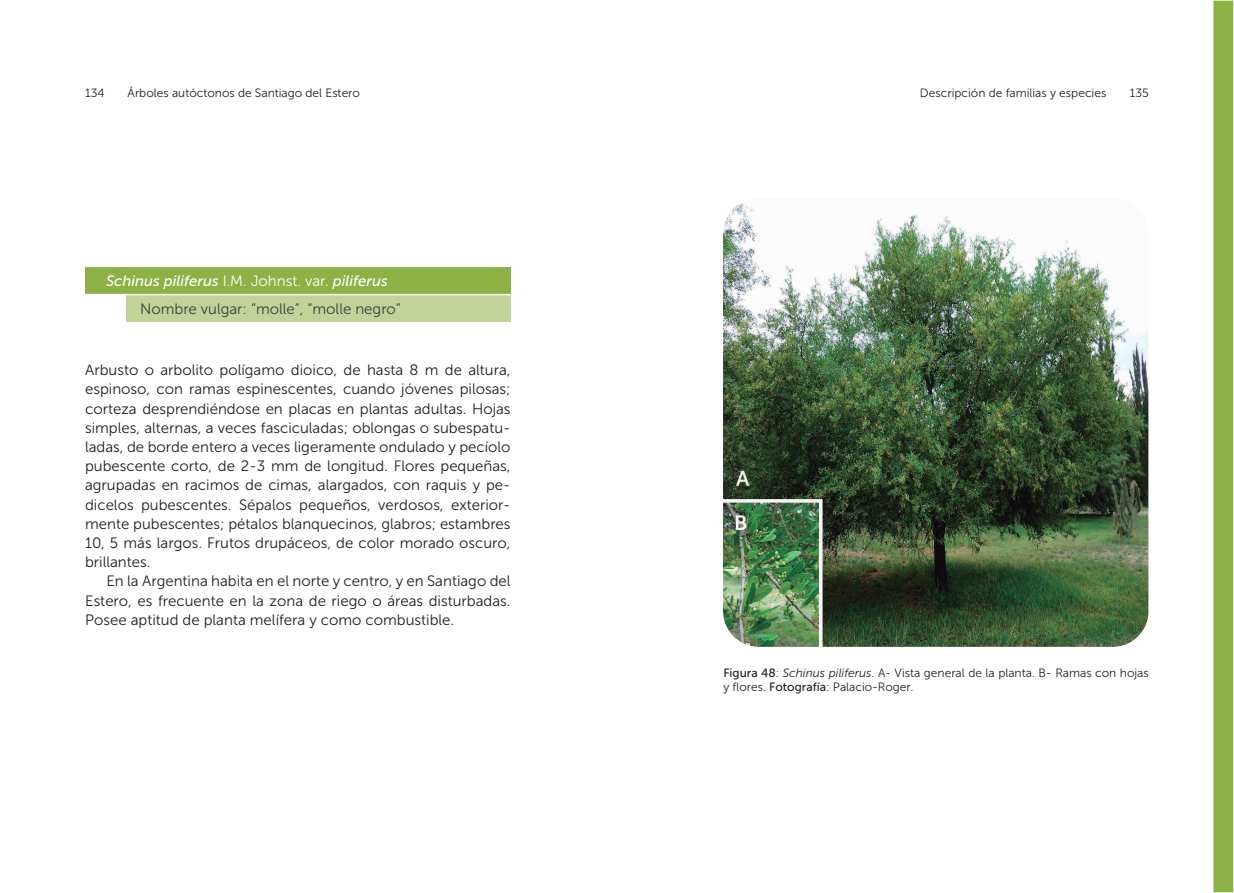
<style>
.page{position:relative;width:1234px;height:893px;background:#fff}
.page>*{position:absolute;margin:0;border:0;box-sizing:border-box;transform-origin:0 0}
._1__párrafo{font:15px/19.2px "Museo Sans 300";color:#231f20;text-align:justify}
.cuerpo{font:15px/19.2px "Museo Sans 300";color:#231f20;text-align:justify}
._1__párrafo-2{font:italic 15px "Museo Sans 500";color:#fff}
._1__párrafo-3{font:15px "Museo Sans 300";color:#3e3e3f}
.infografia{font:12px/14.4px "Museo Sans 300";color:#231f20}
.s1{font-family:"Museo Sans 300";font-style:normal}
.s2{font-family:"Museo Sans 500"}
.s3{font-style:italic}
</style>
<div class="page">
<div style="left:85px;top:266px;width:425px;height:29px;background:#8db144"></div>
<div style="left:126px;top:295px;width:384px;height:28px;background:#c2d39a"></div>
<hr style="left:85px;top:266px;width:41px;height:1px;background:#fff">
<hr style="left:126px;top:266px;width:384px;height:1px;background:#fff">
<hr style="left:85px;top:294px;width:41px;height:1px;background:#fff">
<hr style="left:126px;top:294px;width:384px;height:1px;background:#fff">
<hr style="left:126px;top:322px;width:384px;height:2px;background:#fff">
<img style="left:723px;top:203px;width:425px;height:444px">
<div style="left:1212px;top:0;width:21px;height:893px;background:#8db144"></div>
<div style="left:1212px;top:0;width:21px;height:893px;border:1px solid #fff"></div>
<p class="infografia" style="left:85px;top:86px;width:21px">134</p>
<p class="infografia" style="left:128px;top:86px;width:234px">Árboles autóctonos de Santiago del Estero</p>
<p class="infografia" style="left:919px;top:86px;width:188px">Descripción de familias y especies</p>
<p class="infografia" style="left:1129px;top:86px;width:21px">135</p>
<p class="_1__párrafo-2" style="left:106px;top:273px;width:283px">Schinus piliferus <span class="s1">I.M. Johnst. var.</span> piliferus</p>
<p class="_1__párrafo-3" style="left:140px;top:301px;width:262px">Nombre vulgar: “molle”, “molle negro”</p>
<p class="_1__párrafo" style="left:85px;top:361px;width:427px">Arbusto o arbolito polígamo dioico, de hasta 8 m de altura, espinoso, con ramas espinescentes, cuando jóvenes pilosas; corteza desprendiéndose en placas en plantas adultas. Hojas simples, alternas, a veces fasciculadas; oblongas o subespatu&shy;ladas, de borde entero a veces ligeramente ondulado y pecíolo pubescente corto, de 2-3 mm de longitud. Flores pequeñas, agrupadas en racimos de cimas, alargados, con raquis y pe&shy;dicelos pubescentes. Sépalos pequeños, verdosos, exterior&shy;mente pubescentes; pétalos blanquecinos, glabros; estambres 10, 5 más largos. Frutos drupáceos, de color morado oscuro, brillantes.</p>
<p class="cuerpo" style="left:85px;top:572px;width:427px;text-indent:21px">En la Argentina habita en el norte y centro, y en Santiago del Estero, es frecuente en la zona de riego o áreas disturbadas.<br>Posee aptitud de planta melífera y como combustible.</p>
<p class="infografia" style="left:723px;top:665px;width:427px"><span class="s2">Figura 48</span>: <span class="s3">Schinus piliferus</span>. A- Vista general de la planta. B- Ramas con hojas y flores. <span class="s2">Fotografía</span>: Palacio-Roger.</p>
</div>
